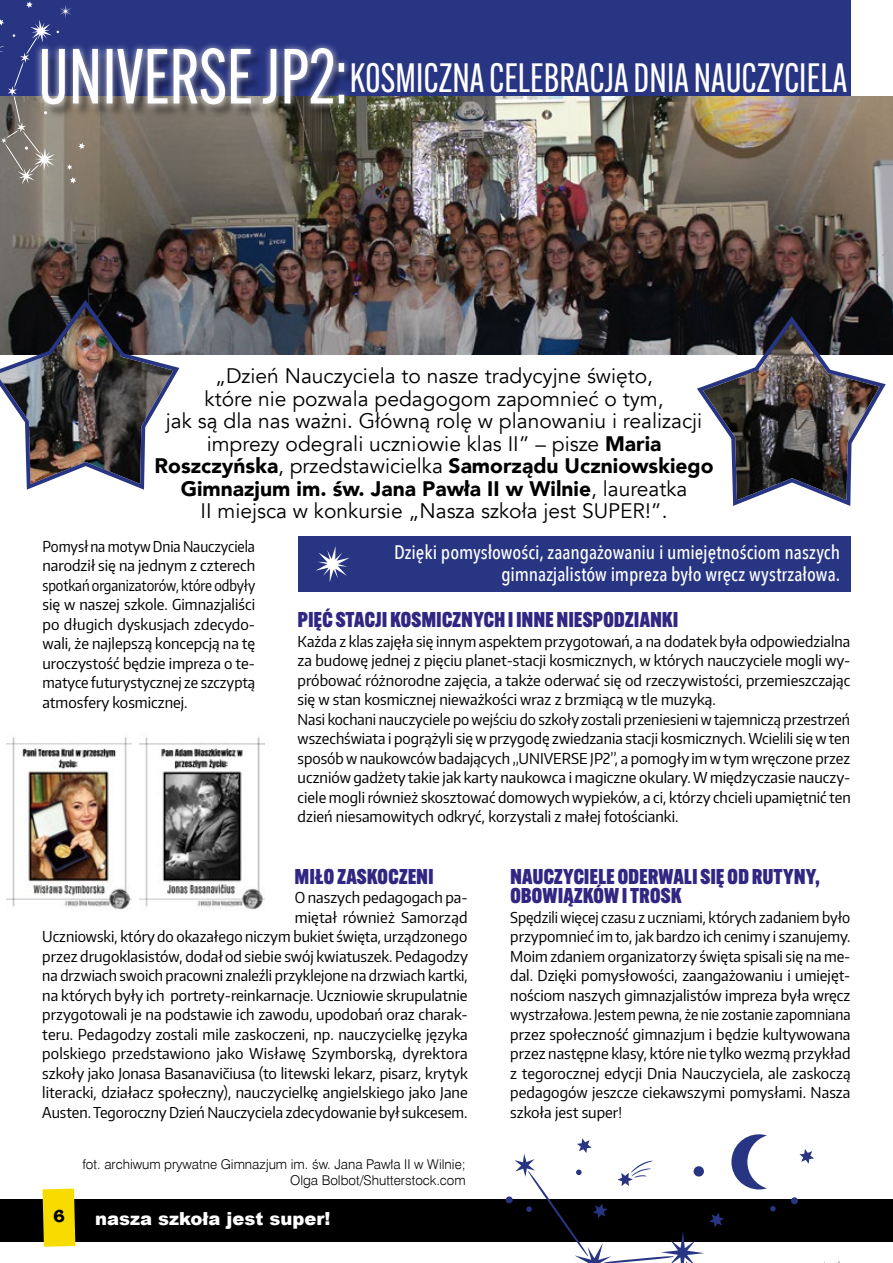
<style>
.page{position:relative;width:893px;height:1263px;background:#fff}
.page>*{position:absolute;margin:0;border:0;box-sizing:border-box;transform-origin:0 0}
.t1{font:40.05px "Alternate Gothic Cond ATF";color:#fff}
.t2{font:21px/22.5px "Avenir";color:#000;text-align:center}
.t3{font:900 21px/19.5px "Alternate Gothic Cond ATF";letter-spacing:.02em;color:#312783}
.t4{font:500 19.5px/22.5px "Avenir Next Condensed";letter-spacing:-.005em;color:#fff;text-align:right}
.t5{font:900 18px "Arial";color:#fff}
.t6{font:700 18px "American Typewriter";color:#000}
.t7{font:15px/19.5px "Encode Sans Narrow";color:#000}
.t8{font:15px/19.5px "Encode Sans Narrow";color:#000;text-align:justify;scale:.96 1}
.t9{font:15px/19.5px "Encode Sans Narrow";color:#000;text-align:justify;scale:.94 1}
.t10{font:13.5px/16.2px "Swis 721 Lt EU";color:#000;text-align:right}
.s1{font-size:76.35px}
.s2{font-weight:900}
</style>
<div class="page">
<div style="left:0;top:0;width:850px;height:214px;background:#283583"></div>
<div style="left:298px;top:536px;width:552px;height:56px;background:#283583"></div>
<img style="left:0;top:97px;width:893px;height:258px">
<svg style="left:0;top:1px;width:85px;height:184px"></svg>
<div style="left:42px;top:51px;width:315px;height:67px;background:#000;opacity:.42"></div>
<div style="left:33px;top:42px;width:318px;height:69px;background:#fff;opacity:.75"></div>
<svg style="left:316px;top:546px;width:34px;height:36px"></svg>
<img style="left:140px;top:736px;width:125px;height:174px">
<img style="left:6px;top:892px;width:126px;height:18px">
<img style="left:0;top:296px;width:182px;height:596px">
<svg style="left:694px;top:313px;width:195px;height:279px"></svg>
<div style="left:0;top:1199px;width:893px;height:43px;background:#000"></div>
<svg style="left:43px;top:1188px;width:32px;height:59px;background:#f4da08"></svg>
<div style="left:506px;top:1196px;width:7px;height:7px;background:#283583;border-radius:50%"></div>
<div style="left:791px;top:1197px;width:7px;height:7px;background:#283583;border-radius:50%"></div>
<svg style="left:799px;top:1149px;width:15px;height:15px"></svg>
<svg style="left:515px;top:1134px;width:261px;height:129px"></svg>
<h1 class="t1" style="left:38px;top:53px;width:811px"><span class="s1">UNIVERSE JP2:</span> KOSMICZNA CELEBRACJA DNIA NAUCZYCIELA</h1>
<p class="t2" style="left:155px;top:365px;width:560px">„Dzień Nauczyciela to nasze tradycyjne święto,<br>które nie pozwala pedagogom zapomnieć o tym,<br>jak są dla nas ważni. Główną rolę w planowaniu i realizacji imprezy odegrali uczniowie klas II” – pisze <span class="s2">Maria Roszczyńska</span>, przedstawicielka <span class="s2">Samorządu Uczniowskiego Gimnazjum im. św. Jana Pawła II w Wilnie</span>, laureatka<br>II miejsca w konkursie „Nasza szkoła jest SUPER!”.</p>
<p class="t9" style="left:43px;top:536px;width:228px">Pomysł na motyw Dnia Nauczyciela narodził się na jednym z czterech spotkań organizatorów, które odbyły się w naszej szkole. Gimnazjaliści po długich dyskusjach zdecydo&shy;wali, że najlepszą koncepcją na tę uroczystość będzie impreza o te&shy;matyce futurystycznej ze szczyptą atmosfery kosmicznej.</p>
<h3 class="t4" style="left:394px;top:541px;width:448px">Dzięki pomysłowości, zaangażowaniu i umiejętnościom naszych gimnazjalistów impreza było wręcz wystrzałowa.</h3>
<h2 class="t3" style="left:298px;top:610px;width:382px">PIĘĆ STACJI KOSMICZNYCH I INNE NIESPODZIANKI</h2>
<p class="t7" style="left:298px;top:631px;width:555px">Każda z klas zajęła się innym aspektem przygotowań, a na dodatek była odpowiedzialna za budowę jednej z pięciu planet-stacji kosmicznych, w których nauczyciele mogli wy&shy;próbować różnorodne zajęcia, a także oderwać się od rzeczywistości, przemieszczając się w stan kosmicznej nieważkości wraz z brzmiącą w tle muzyką.<br>Nasi kochani nauczyciele po wejściu do szkoły zostali przeniesieni w tajemniczą przestrzeń wszechświata i pogrążyli się w przygodę zwiedzania stacji kosmicznych. Wcielili się w ten sposób w naukowców badających „UNIVERSE JP2”, a pomogły im w tym wręczone przez uczniów gadżety takie jak karty naukowca i magiczne okulary. W międzyczasie nauczy&shy;ciele mogli również skosztować domowych wypieków, a ci, którzy chcieli upamiętnić ten dzień niesamowitych odkryć, korzystali z małej fotościanki.</p>
<h2 class="t3" style="left:295px;top:867px;width:140px">MIŁO ZASKOCZENI</h2>
<p class="t7" style="left:42px;top:887px;width:427px;text-align:right">O naszych pedagogach pa-<br>miętał również Samorząd<br>Uczniowski, który do okazałego niczym bukiet święta, urządzonego przez drugoklasistów, dodał od siebie swój kwiatuszek. Pedagodzy na drzwiach swoich pracowni znaleźli przyklejone na drzwiach kartki, na których były ich portrety-reinkarnacje. Uczniowie skrupulatnie przygotowali je na podstawie ich zawodu, upodobań oraz charak&shy;teru. Pedagodzy zostali mile zaskoczeni, np. nauczycielkę języka polskiego przedstawiono jako Wisławę Szymborską, dyrektora szkoły jako Jonasa Basanavičiusa (to litewski lekarz, pisarz, krytyk literacki, działacz społeczny), nauczycielkę angielskiego jako Jane Austen. Tegoroczny Dzień Nauczyciela zdecydowanie był sukcesem.</p>
<p class="t10" style="left:82px;top:1156px;width:385px">fot. archiwum prywatne Gimnazjum im. św. Jana Pawła II w Wilnie;<br>Olga Bolbot/Shutterstock.com</p>
<p class="t6" style="left:53px;top:1200px;width:13px">6</p>
<p class="t5" style="left:95px;top:1206px;width:237px">nasza szkoła jest super!</p>
<h2 class="t3" style="left:510px;top:867px;width:311px">NAUCZYCIELE ODERWALI SIĘ OD RUTYNY,<br>OBOWIĄZKÓW I TROSK</h2>
<p class="t8" style="left:510px;top:907px;width:356px">Spędzili więcej czasu z uczniami, których zadaniem było przypomnieć im to, jak bardzo ich cenimy i szanujemy.<br>Moim zdaniem organizatorzy święta spisali się na me&shy;dal. Dzięki pomysłowości, zaangażowaniu i umiejęt&shy;nościom naszych gimnazjalistów impreza była wręcz wystrzałowa. Jestem pewna, że nie zostanie zapomniana przez społeczność gimnazjum i będzie kultywowana przez następne klasy, które nie tylko wezmą przykład z tegorocznej edycji Dnia Nauczyciela, ale zaskoczą pedagogów jeszcze ciekawszymi pomysłami. Nasza szkoła jest super!</p>
</div>
